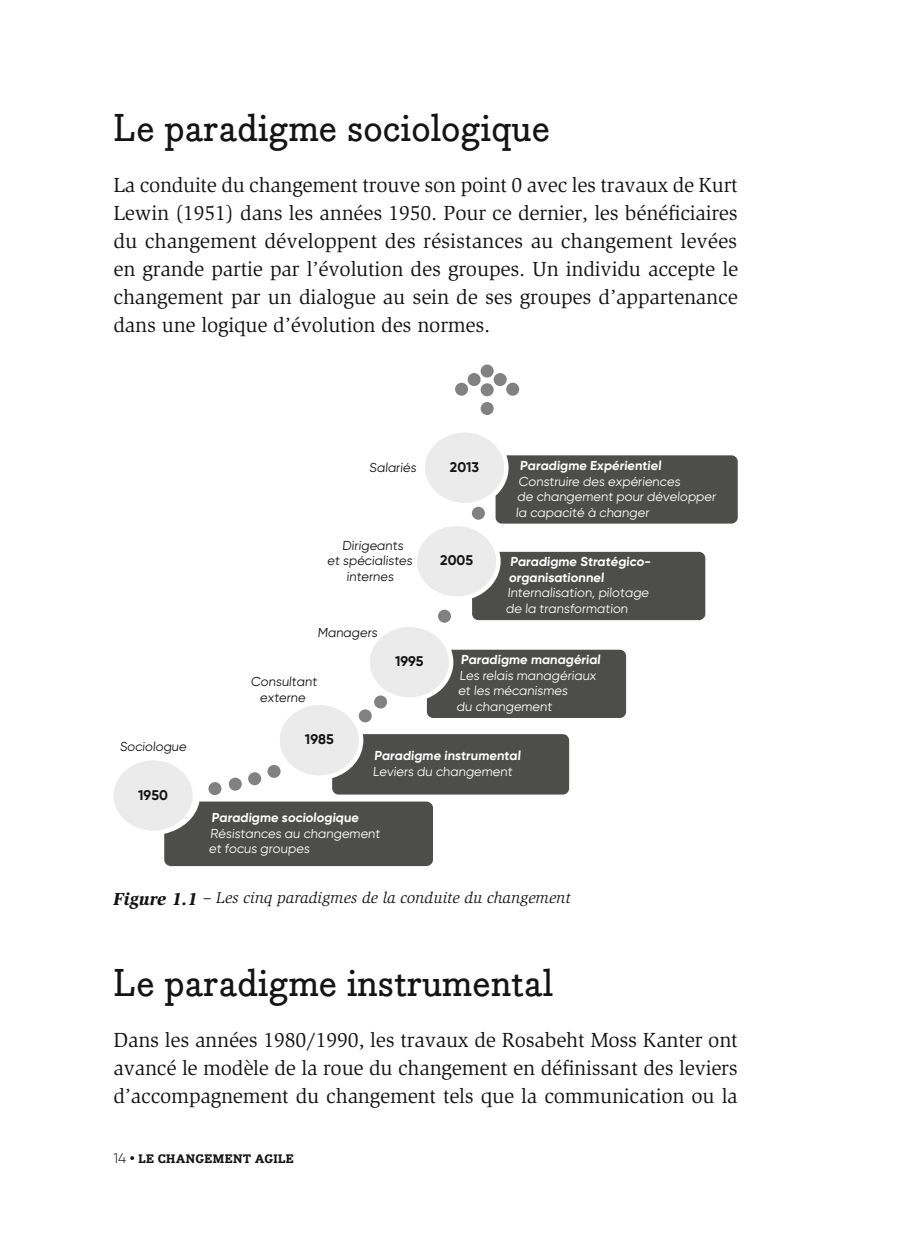
<style>
.page{position:relative;width:908px;height:1248px;background:#fff}
.page>*{position:absolute;margin:0;border:0;box-sizing:border-box;transform-origin:0 0}
.t1{font:500 38px "Bodoni Egyptian Pro";color:#131413}
.t2{font:21px/28px "Slimbach Std";letter-spacing:-.01em;color:#131413;text-align:justify}
.t3{font:italic 16px "Slimbach Std";color:#131413}
.t4{font:700 14px "Gilroy";color:#131413}
.t5{font:13px/15.6px "Gilroy";color:#fefefe}
.t6{font:700 13px/15.6px "Gilroy";color:#fefefe}
.t7{font:13px/15.6px "Gilroy";color:#131413;text-align:center}
.t8{font:700 expanded 12px "Bodoni Egyptian Pro";letter-spacing:.02em;color:#131413}
.s1{font-weight:900;font-size:18px}
.s2{font-family:"Gilroy";font-weight:300;font-stretch:normal;font-size:14px}
.s3{font-family:"Gilroy";font-stretch:normal;font-size:14px}
</style>
<div class="page">
<div style="left:495px;top:455px;width:242px;height:68px;background:#4d4d4c"></div>
<div style="left:472px;top:552px;width:233px;height:68px;background:#4d4d4c"></div>
<div style="left:426px;top:649px;width:199px;height:69px;background:#4d4d4c"></div>
<div style="left:332px;top:734px;width:237px;height:60px;background:#4d4d4c"></div>
<div style="left:164px;top:801px;width:269px;height:65px;background:#4d4d4c"></div>
<div style="left:208px;top:782px;width:13px;height:13px;background:#808180;border-radius:50%"></div>
<div style="left:229px;top:777px;width:13px;height:13px;background:#808180;border-radius:50%"></div>
<div style="left:248px;top:772px;width:13px;height:13px;background:#808180;border-radius:50%"></div>
<div style="left:267px;top:764px;width:13px;height:13px;background:#808180;border-radius:50%"></div>
<div style="left:358px;top:709px;width:13px;height:13px;background:#808180;border-radius:50%"></div>
<div style="left:374px;top:695px;width:13px;height:13px;background:#808180;border-radius:50%"></div>
<div style="left:438px;top:609px;width:13px;height:13px;background:#808180;border-radius:50%"></div>
<div style="left:471px;top:506px;width:13px;height:13px;background:#808180;border-radius:50%"></div>
<div style="left:467px;top:373px;width:13px;height:13px;background:#808180;border-radius:50%"></div>
<div style="left:455px;top:382px;width:13px;height:13px;background:#808180;border-radius:50%"></div>
<div style="left:506px;top:382px;width:13px;height:13px;background:#808180;border-radius:50%"></div>
<div style="left:493px;top:373px;width:13px;height:13px;background:#808180;border-radius:50%"></div>
<div style="left:480px;top:402px;width:13px;height:13px;background:#808180;border-radius:50%"></div>
<div style="left:480px;top:364px;width:13px;height:13px;background:#808180;border-radius:50%"></div>
<div style="left:480px;top:383px;width:13px;height:13px;background:#808180;border-radius:50%"></div>
<div style="left:425px;top:432px;width:79px;height:71px;background:#ebebeb;border-radius:50%"></div>
<div style="left:417px;top:526px;width:79px;height:70px;background:#ebebeb;border-radius:50%"></div>
<div style="left:369px;top:627px;width:80px;height:70px;background:#ebebeb;border-radius:50%"></div>
<div style="left:279px;top:705px;width:80px;height:70px;background:#ebebeb;border-radius:50%"></div>
<div style="left:113px;top:760px;width:79px;height:70px;background:#ebebeb;border-radius:50%"></div>
<h1 class="t1" style="left:113px;top:105px;width:438px">Le paradigme sociologique</h1>
<p class="t2" style="left:113px;top:171px;width:626px">La conduite du changement trouve son point 0 avec les travaux de Kurt Lewin (1951) dans les années 1950. Pour ce dernier, les bénéficiaires du changement développent des résistances au changement levées en grande partie par l’évolution des groupes. Un individu accepte le changement par un dialogue au sein de ses groupes d’appartenance dans une logique d’évolution des normes.</p>
<p class="t7" style="left:120px;top:738px;width:70px">Sociologue</p>
<p class="t4" style="left:138px;top:786px;width:31px">1950</p>
<p class="t7" style="left:369px;top:459px;width:50px">Salariés</p>
<p class="t4" style="left:449px;top:458px;width:31px">2013</p>
<p class="t7" style="left:327px;top:537px;width:88px">Dirigeants<br>et spécialistes internes</p>
<p class="t7" style="left:317px;top:624px;width:63px">Managers</p>
<p class="t4" style="left:440px;top:551px;width:34px">2005</p>
<p class="t6" style="left:519px;top:457px;width:144px">Paradigme Expérientiel</p>
<p class="t5" style="left:515px;top:473px;width:203px">Construire des expériences<br>de changement pour développer la capacité à changer</p>
<p class="t6" style="left:508px;top:554px;width:145px">Paradigme Stratégico&shy;organisationnel</p>
<p class="t5" style="left:505px;top:585px;width:146px">Internalisation, pilotage de la transformation</p>
<p class="t7" style="left:251px;top:673px;width:69px">Consultant externe</p>
<p class="t4" style="left:305px;top:730px;width:30px">1985</p>
<p class="t6" style="left:460px;top:651px;width:143px">Paradigme managérial</p>
<p class="t5" style="left:456px;top:667px;width:142px">Les relais managériaux et les mécanismes<br>du changement</p>
<p class="t6" style="left:374px;top:747px;width:149px">Paradigme instrumental</p>
<p class="t5" style="left:372px;top:763px;width:142px">Leviers du changement</p>
<p class="t4" style="left:395px;top:652px;width:30px">1995</p>
<p class="t6" style="left:211px;top:809px;width:150px">Paradigme sociologique</p>
<p class="t5" style="left:209px;top:825px;width:174px">Résistances au changement et focus groupes</p>
<p class="t3" style="left:113px;top:888px;width:458px"><span class="s1">Figure 1.1</span> – Les cinq paradigmes de la conduite du changement</p>
<h1 class="t1" style="left:113px;top:959px;width:441px">Le paradigme instrumental</h1>
<p class="t2" style="left:113px;top:1025px;width:625px">Dans les années 1980/1990, les travaux de Rosabeht Moss Kanter ont avancé le modèle de la roue du changement en définissant des leviers d’accompagnement du changement tels que la communication ou la</p>
<p class="t8" style="left:113px;top:1151px;width:182px"><span class="s2">14</span> <span class="s3">•</span> LE CHANGEMENT AGILE</p>
</div>
